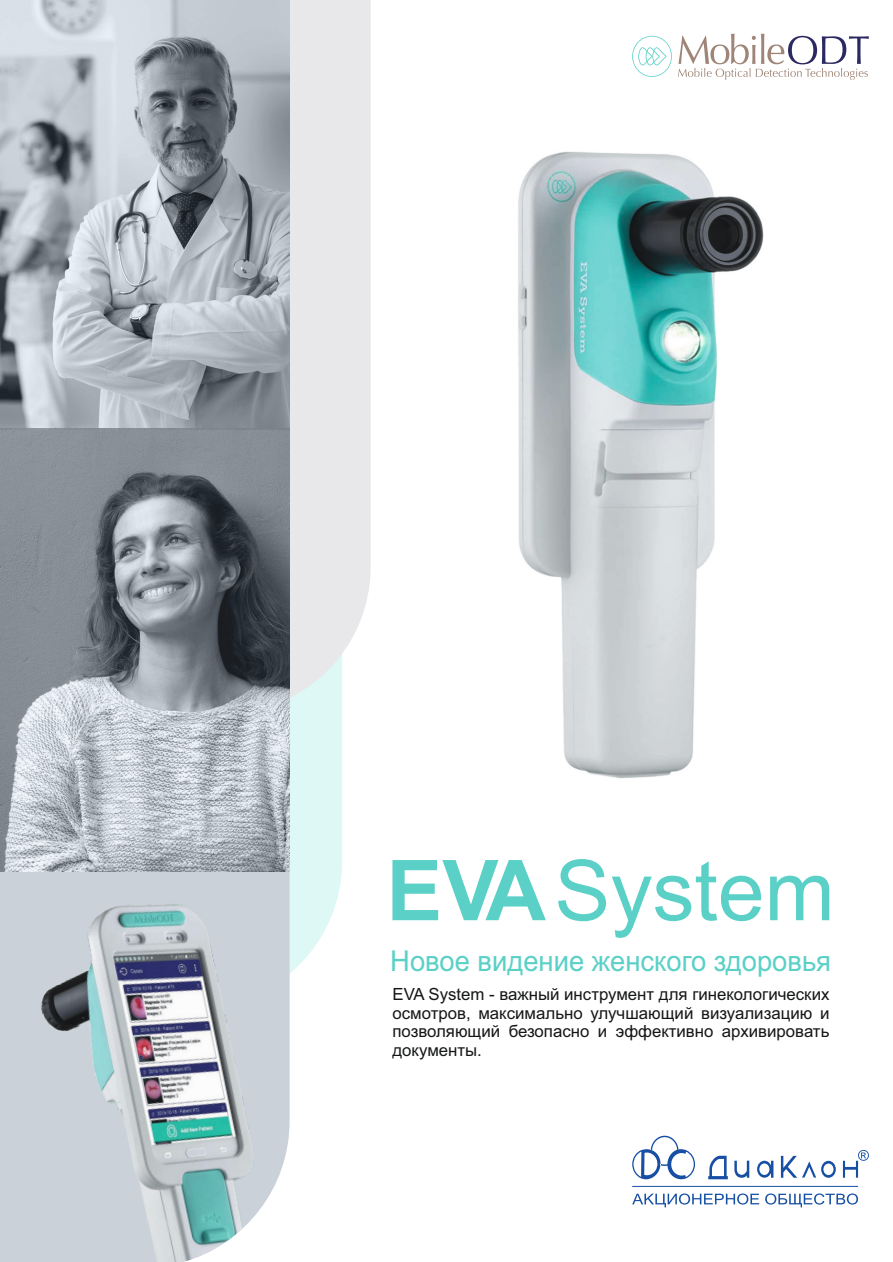
<style>
.page{position:relative;width:893px;height:1262px;background:#fff}
.page>*{position:absolute;margin:0;border:0;box-sizing:border-box;transform-origin:0 0}
.t1{font:84px "Arial";color:#5ad0c7}
.t2{font:28.8px "Arial";color:#5ad0c7;scale:.95 1}
.t3{font:16.8px/18.8px "Arial";color:#151616;text-align:justify}
.s1{font-weight:700}
</style>
<div class="page">
<svg style="left:678px;top:34px;width:190px;height:46px"></svg>
<svg style="left:632px;top:36px;width:40px;height:41px"></svg>
<svg style="left:289px;top:713px;width:53px;height:294px;fill:#def8f5"></svg>
<svg style="left:289px;top:0;width:81px;height:713px;background:#e7e8eb"></svg>
<img style="left:0;top:871px;width:289px;height:391px">
<img style="left:0;top:0;width:289px;height:871px">
<img style="left:518px;top:151px;width:246px;height:628px">
<svg style="left:708px;top:1155px;width:127px;height:24px"></svg>
<svg style="left:632px;top:1135px;width:63px;height:44px"></svg>
<svg style="left:842px;top:1149px;width:26px;height:28px"></svg>
<hr style="left:632px;top:1186px;width:226px;height:1px;background:#1550a4">
<svg style="left:632px;top:1193px;width:226px;height:14px"></svg>
<h1 class="t1" style="left:386px;top:859px;width:450px"><span class="s1">EVA</span>System</h1>
<h2 class="t2" style="left:390px;top:949px;width:465px">Новое видение женского здоровья</h2>
<p class="t3" style="left:392px;top:986px;width:438px">EVA System - важный инструмент для гинекологических осмотров, максимально улучшающий визуализацию и позволяющий безопасно и эффективно архивировать документы.</p>
</div>
